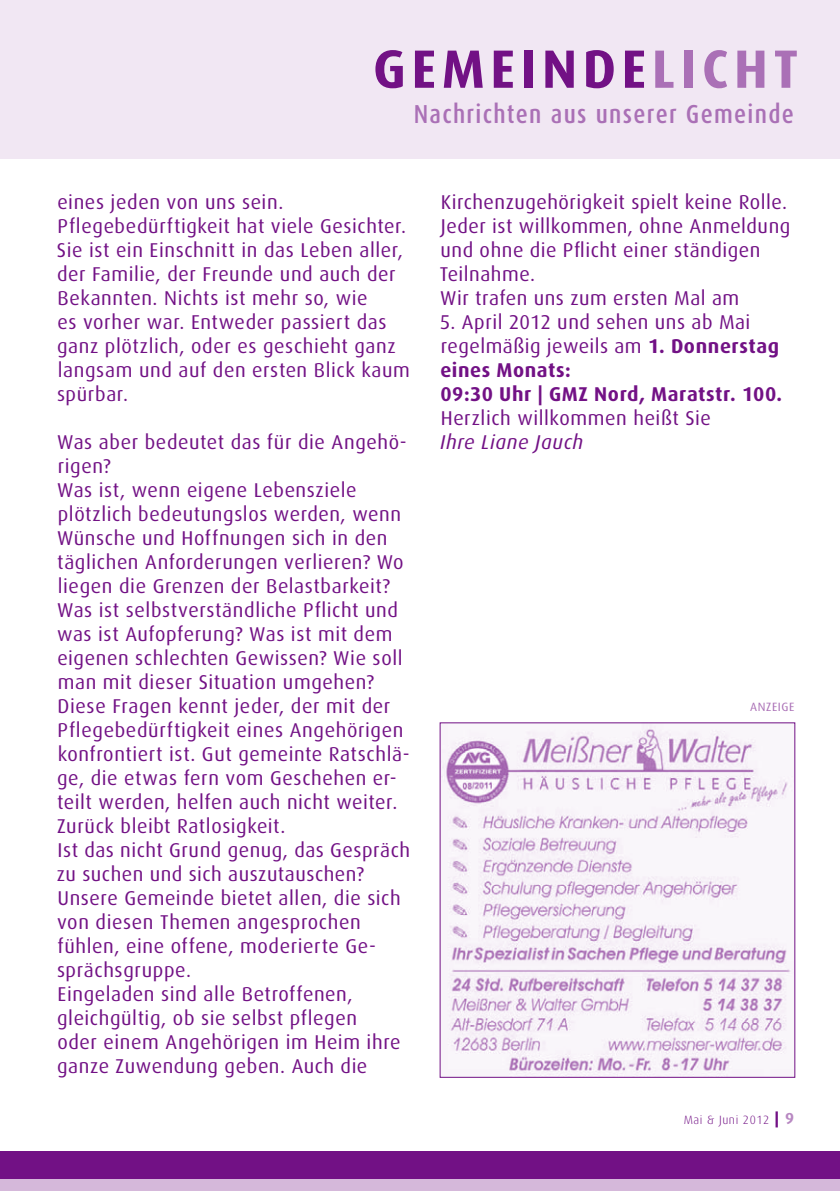
<style>
.page{position:relative;width:840px;height:1191px;background:#fff}
.page>*{position:absolute;margin:0;border:0;box-sizing:border-box;transform-origin:0 0}
.t1{font:700 54px "Dax";letter-spacing:.1em;color:#721185}
.t2{font:500 26px "Dax Condensed";letter-spacing:.05em;color:#aa70b6}
.t3{font:20px/24px "Dax";letter-spacing:.025em;color:#721185}
.t4{font:700 20px/24px "Dax";letter-spacing:.025em;color:#721185}
.t5{font:italic 20px "Dax";letter-spacing:.03em;color:#721185}
.t6{font:300 12px "Dax";letter-spacing:.05em;color:#721185}
.t7{font:12px "Dax";color:#aa70b6}
.s1{color:#aa70b6}
.s2{font-weight:400}
.s3{font-weight:800;font-size:16px}
</style>
<div class="page">
<div style="left:0;top:0;width:839px;height:159px;background:#f1e7f3"></div>
<div style="left:0;top:1151px;width:839px;height:40px;background:#721185"></div>
<div style="left:0;top:1179px;width:839px;height:12px;background:#d5b8da"></div>
<img style="left:441px;top:724px;width:351px;height:351px">
<h1 class="t1" style="left:373px;top:39px;width:426px">Gemeinde<span class="s1">licht</span></h1>
<h2 class="t2" style="left:413px;top:99px;width:381px">Nachrichten aus unserer Gemeinde</h2>
<p class="t3" style="left:57px;top:190px;width:354px">eines jeden von uns sein.<br>Pflegebedürftigkeit hat viele Gesichter.<br>Sie ist ein Einschnitt in das Leben aller, der Familie, der Freunde und auch der Bekannten. N ichts ist mehr so, wie<br>es vorher war. Entweder passiert das ganz plötzlich, oder es geschieht ganz langsam und auf den ersten Blick kaum spürbar.</p>
<p class="t3" style="left:57px;top:430px;width:354px">Was aber bedeutet das für die Angehö&shy;rigen?<br>Was ist, wenn eigene Lebensziele plötzlich bedeutungslos werden, wenn Wünsche und Hoffnungen sich in den täglichen Anforderungen verlieren? Wo liegen die Grenzen der Belastbarkeit?<br>Was ist selbstverständliche Pflicht und was ist Aufopferung? Was ist mit dem eigenen schlechten Gewissen? Wie soll man mit dieser Situation umgehen?<br>Diese Fragen kennt jeder, der mit der Pflegebedürftigkeit eines Angehörigen konfrontiert ist. Gut gemeinte Ratschlä&shy;ge, die etwas fern vom Geschehen er&shy;teilt werden, helfen auch nicht weiter.<br>Zurück bleibt Ratlosigkeit.<br>Ist das nicht Grund genug, das Gespräch zu suchen und sich auszutauschen?<br>U nsere Gemeinde bietet allen, die sich von diesen Themen angesprochen fühlen, eine offene, moderierte Ge&shy;sprächsgruppe.<br>Eingeladen sind alle Betroffenen, gleichgültig, ob sie selbst pflegen<br>oder einem Angehörigen im Heim ihre ganze Zuwendung geben. Auch die</p>
<p class="t3" style="left:439px;top:190px;width:352px">Kirchenzugehörigkeit spielt keine Rolle.<br>Jeder ist willkommen, ohne Anmeldung und ohne die Pflicht einer ständigen<br>Teilnahme.<br>Wir trafen uns zum ersten Mal am</p>
<p class="t4" style="left:439px;top:310px;width:343px"><span class="s2">5. April 2012 und sehen uns ab Mai regelmäßig jeweils am</span> 1. Donnerstag eines Monats:<br>09:30 Uhr | GMZ Nord, Maratstr. 100.</p>
<p class="t3" style="left:440px;top:406px;width:272px">Herzlich willkommen heißt Sie</p>
<p class="t5" style="left:440px;top:430px;width:144px">Ihre Liane Jauch</p>
<p class="t7" style="left:749px;top:700px;width:46px">ANZEIGE</p>
<p class="t6" style="left:683px;top:1113px;width:97px">Mai &amp; Juni 2012 <span class="s3">|</span></p>
</div>
